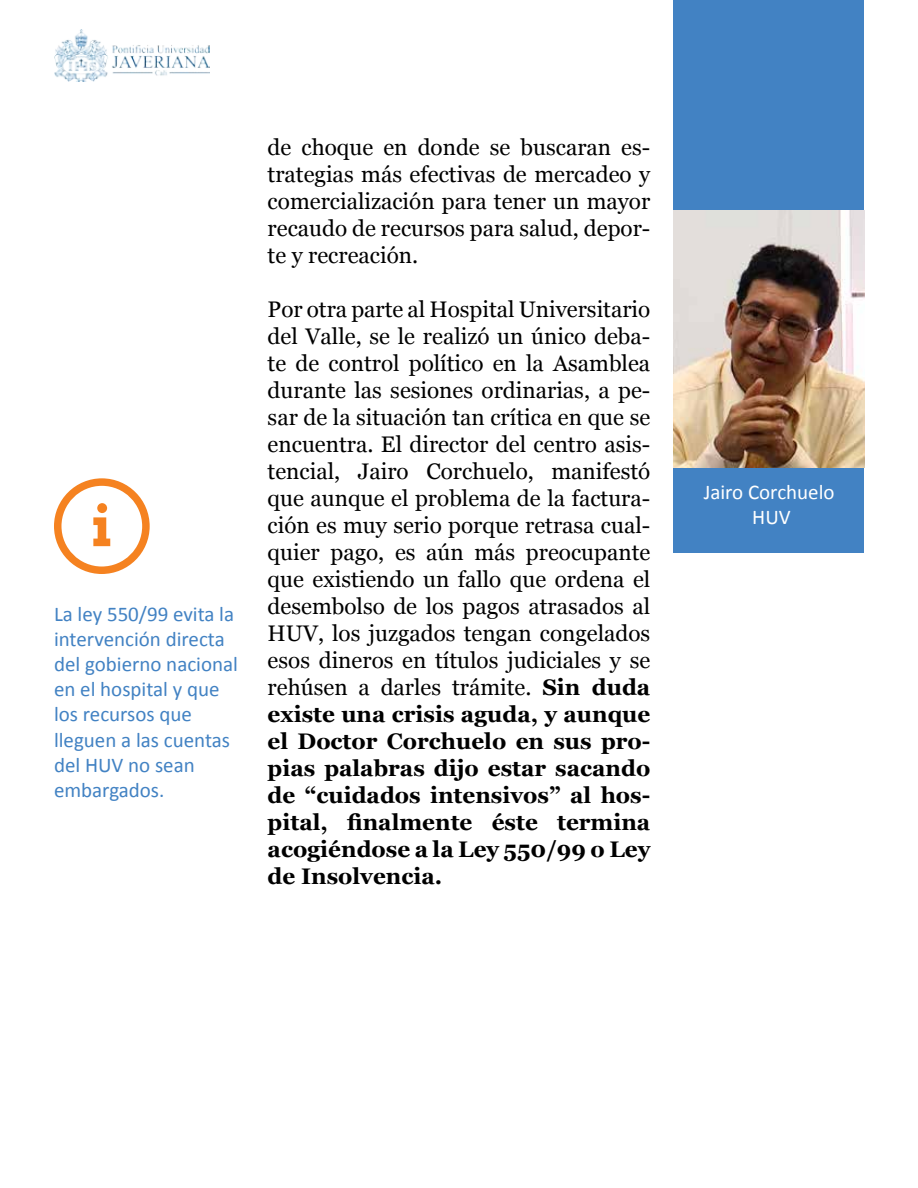
<style>
.page{position:relative;width:918px;height:1188px;background:#fff}
.page>*{position:absolute;margin:0;border:0;box-sizing:border-box;transform-origin:0 0}
.t1{font:22.5px/27px "Georgia";color:#000;text-align:justify}
.t2{font:21px/25.2px "Calibri";color:#4282c3}
.t3{font:21px/25.2px "Calibri";color:#fff;text-align:center}
.s1{font-weight:700}
</style>
<div class="page">
<img style="left:54px;top:30px;width:155px;height:52px">
<div style="left:674px;top:0;width:190px;height:553px;background:#4282c3"></div>
<svg style="left:54px;top:478px;width:96px;height:96px"></svg>
<div style="left:97px;top:503px;width:10px;height:10px;background:#f58220;border-radius:50%"></div>
<img style="left:674px;top:211px;width:190px;height:256px">
<p class="t2" style="left:54px;top:601px;width:186px">La ley 550/99 evita la intervención directa del gobierno nacional en el hospital y que los recursos que lleguen a las cuentas del HUV no sean embargados.</p>
<p class="t1" style="left:268px;top:134px;width:384px">de choque en donde se buscaran es&shy;trategias más efectivas de mercadeo y comercialización para tener un mayor recaudo de recursos para salud, depor&shy;te y recreación.</p>
<p class="t1" style="left:268px;top:296px;width:384px">Por otra parte al Hospital Universitario del Valle, se le realizó un único deba&shy;te de control político en la Asamblea durante las sesiones ordinarias, a pe&shy;sar de la situación tan crítica en que se encuentra. El director del centro asis&shy;tencial, Jairo Corchuelo, manifestó que aunque el problema de la factura&shy;ción es muy serio porque retrasa cual&shy;quier pago, es aún más preocupante que existiendo un fallo que ordena el desembolso de los pagos atrasados al HUV, los juzgados tengan congelados esos dineros en títulos judiciales y se rehúsen a darles trámite. <span class="s1">Sin duda existe una crisis aguda, y aunque el Doctor Corchuelo en sus pro&shy;pias palabras dijo estar sacando de “cuidados intensivos” al hos&shy;pital, finalmente éste termina acogiéndose a la Ley 550/99 o Ley de Insolvencia.</span></p>
<p class="t3" style="left:704px;top:479px;width:132px">Jairo Corchuelo<br>HUV</p>
</div>
